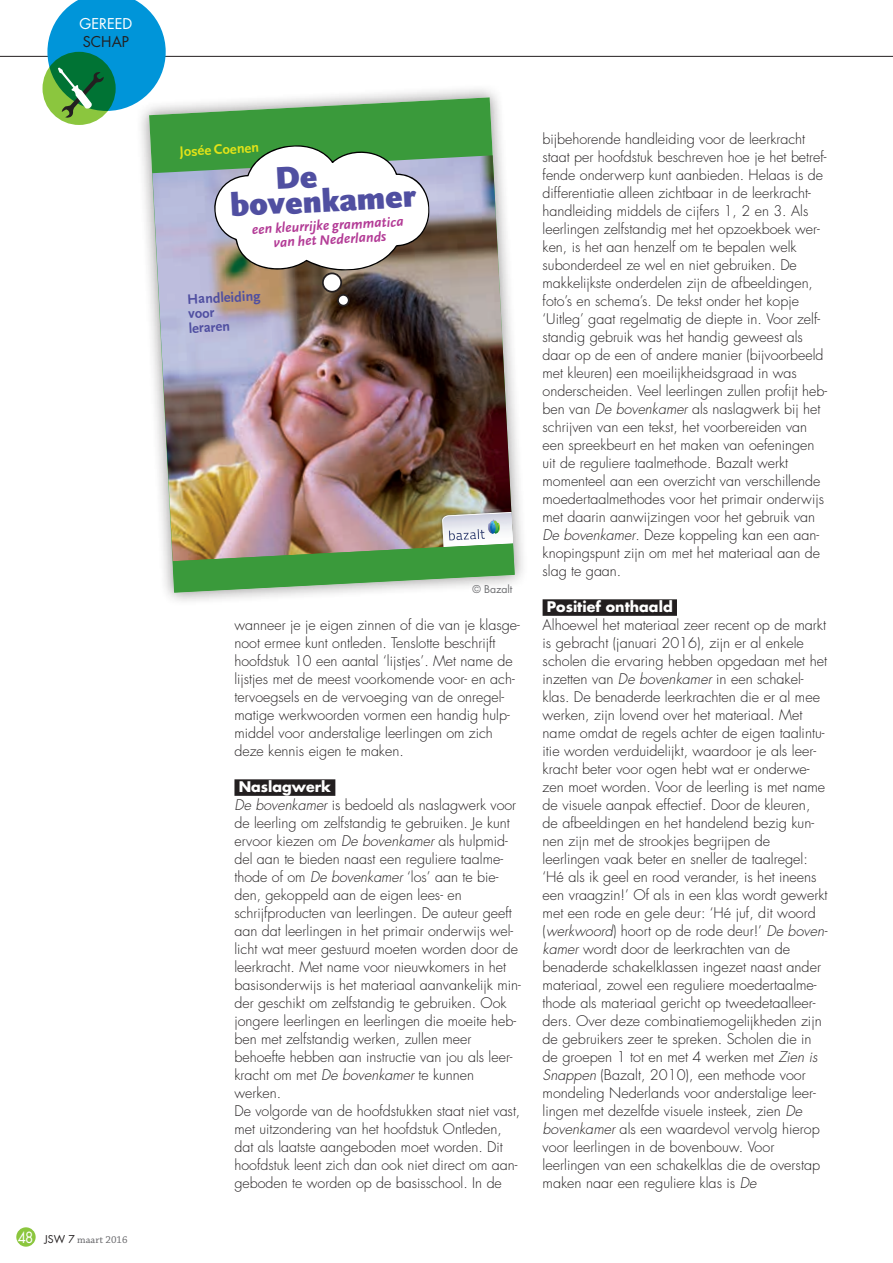
<style>
.page{position:relative;width:893px;height:1263px;background:#fff}
.page>*{position:absolute;margin:0;border:0;box-sizing:border-box;transform-origin:0 0}
.t1{font:900 32.85px/24.9px "Scala Sans";color:#504fa1}
.t2{font:14.55px "Futura Std";color:#fff}
.t3{font:14.55px "Futura Std";color:#231f20}
.t4{font:700 14.4px/14.4px "Scala Sans";color:#504fa1}
.t5{font:700 14.4px "Scala Sans";color:#e2e318}
.t6{font:300 14.25px/18px "Futura Std";color:#231f20}
.t7{font:italic 700 14.25px/14.2px "Scala Sans";color:#b33b96;text-align:center}
.t8{font:700 14.25px "Futura Std";color:#fff}
.t9{font:10.5px "Chaparral Pro";color:#636366}
.t10{font:10.5px "Futura Std";color:#6c6d70}
.s1{font-family:"Futura Std";font-size:15px;color:#fff}
.s2{font-family:"Futura Std";color:#231f20}
.s3{font-weight:700;color:#fff}
.s4{font-style:italic}
</style>
<div class="page">
<hr style="left:0;top:56px;width:893px;height:1px;background:#231f20">
<div style="left:43px;top:52px;width:73px;height:73px;background:#8bc63e;border-radius:50%"></div>
<svg style="left:47px;top:0;width:119px;height:118px"></svg>
<div style="left:543px;top:599px;width:134px;height:17px;background:#231f20"></div>
<div style="left:234px;top:779px;width:101px;height:17px;background:#231f20"></div>
<div style="left:135px;top:84px;width:393px;height:522px;background:#231f20;opacity:.5"></div>
<svg style="left:149px;top:97px;width:366px;height:496px;fill:#3a9a3b"></svg>
<img style="left:152px;top:155px;width:361px;height:406px">
<svg style="left:211px;top:138px;width:222px;height:169px"></svg>
<img style="left:438px;top:508px;width:75px;height:3px">
<img style="left:154px;top:511px;width:361px;height:82px">
<div style="left:16px;top:1227px;width:20px;height:20px;background:#8bc63e;border-radius:50%"></div>
<p class="t2" style="left:80px;top:15px;width:54px">GEREED</p>
<p class="t3" style="left:83px;top:32px;width:48px">SCHAP</p>
<p class="t9" style="left:18px;top:1234px;width:111px"><span class="s1">48</span> <span class="s2">JSW 7</span> maart 2016</p>
<p class="t5" style="left:179px;top:144px;width:80px;rotate:-3deg">Josée Coenen</p>
<h1 class="t1" style="left:228px;top:170px;width:191px;text-indent:47px;rotate:-3deg">De bovenkam er</h1>
<p class="t7" style="left:252px;top:222px;width:153px;rotate:-3deg">een kleurrijke gram m atica van het Nederlands</p>
<p class="t4" style="left:187px;top:293px;width:75px;rotate:-3deg">H andleiding voor<br>leraren</p>
<p class="t10" style="left:472px;top:583px;width:42px">© Bazalt</p>
<p class="t6" style="left:234px;top:616px;width:287px">wanneer je je eigen zinnen of die van je klasge&shy;noot ermee kunt ontleden. Tenslotte beschrijft hoofdstuk 10 een aantal ‘lijstjes’. Met name de lijstjes met de meest voorkomende voor- en ach&shy;tervoegsels en de vervoeging van de onregel&shy;matige werkwoorden vormen een handig hulp&shy;middel voor anderstalige leerlingen om zich deze kennis eigen te maken.</p>
<p class="t6" style="left:234px;top:778px;width:288px"><span class="s3">Naslagwerk<br></span><span class="s4">De bovenkamer</span> is bedoeld als naslagwerk voor de leerling om zelfstandig te gebruiken. Je kunt ervoor kiezen om <span class="s4">De bovenkamer</span> als hulpmid&shy;del aan te bieden naast een reguliere taalme&shy;thode of om <span class="s4">De bovenkamer</span> ‘los’ aan te bie&shy;den, gekoppeld aan de eigen lees- en schrijfproducten van leerlingen. De auteur geeft aan dat leerlingen in het primair onderwijs wel&shy;licht wat meer gestuurd moeten worden door de leerkracht. Met name voor nieuwkomers in het basisonderwijs is het materiaal aanvankelijk min&shy;der geschikt om zelfstandig te gebruiken. Ook jongere leerlingen en leerlingen die moeite heb&shy;ben met zelfstandig werken, zullen meer behoefte hebben aan instructie van jou als leer&shy;kracht om met <span class="s4">De bovenkamer</span> te kunnen werken.<br>De volgorde van de hoofdstukken staat niet vast, met uitzondering van het hoofdstuk Ontleden, dat als laatste aangeboden moet worden. Dit hoofdstuk leent zich dan ook niet direct om aan&shy;geboden te worden op de basisschool. In de</p>
<p class="t6" style="left:543px;top:130px;width:286px">bijbehorende handleiding voor de leerkracht staat per hoofdstuk beschreven hoe je het betref&shy;fende onderwerp kunt aanbieden. Helaas is de differentiatie alleen zichtbaar in de leerkracht&shy;handleiding middels de cijfers 1, 2 en 3. Als leerlingen zelfstandig met het opzoekboek wer&shy;ken, is het aan henzelf om te bepalen welk subonderdeel ze wel en niet gebruiken. De makkelijkste onderdelen zijn de afbeeldingen, foto’s en schema’s. De tekst onder het kopje ‘Uitleg’ gaat regelmatig de diepte in. Voor zelf&shy;standig gebruik was het handig geweest als daar op de een of andere manier (bijvoorbeeld met kleuren) een moeilijkheidsgraad in was onderscheiden. Veel leerlingen zullen profijt heb&shy;ben van <span class="s4">De bovenkamer</span> als naslagwerk bij het schrijven van een tekst, het voorbereiden van een spreekbeurt en het maken van oefeningen uit de reguliere taalmethode. Bazalt werkt momenteel aan een overzicht van verschillende moedertaalmethodes voor het primair onderwijs met daarin aanwijzingen voor het gebruik van <span class="s4">De bovenkamer</span>. Deze koppeling kan een aan&shy;knopingspunt zijn om met het materiaal aan de slag te gaan.</p>
<p class="t8" style="left:547px;top:597px;width:127px">Positief onthaald</p>
<p class="t6" style="left:543px;top:616px;width:287px">Alhoewel het materiaal zeer recent op de markt is gebracht (januari 2016), zijn er al enkele scholen die ervaring hebben opgedaan met het inzetten van <span class="s4">De bovenkamer</span> in een schakel&shy;klas. De benaderde leerkrachten die er al mee werken, zijn lovend over het materiaal. Met name omdat de regels achter de eigen taalintu&shy;ïtie worden verduidelijkt, waardoor je als leer&shy;kracht beter voor ogen hebt wat er onderwe&shy;zen moet worden. Voor de leerling is met name de visuele aanpak effectief. Door de kleuren, de afbeeldingen en het handelend bezig kun&shy;nen zijn met de strookjes begrijpen de leerlingen vaak beter en sneller de taalregel: ‘Hé als ik geel en rood verander, is het ineens een vraagzin!’ Of als in een klas wordt gewerkt met een rode en gele deur: ‘Hé juf, dit woord (<span class="s4">werkwoord</span>) hoort op de rode deur!’ <span class="s4">De boven&shy;kamer</span> wordt door de leerkrachten van de benaderde schakelklassen ingezet naast ander materiaal, zowel een reguliere moedertaalme&shy;thode als materiaal gericht op tweedetaalleer&shy;ders. Over deze combinatiemogelijkheden zijn de gebruikers zeer te spreken. Scholen die in de groepen 1 tot en met 4 werken met <span class="s4">Zien is Snappen</span> (Bazalt, 2010), een methode voor mondeling Nederlands voor anderstalige leer&shy;lingen met dezelfde visuele insteek, zien <span class="s4">De bovenkamer</span> als een waardevol vervolg hierop voor leerlingen in de bovenbouw. Voor leerlingen van een schakelklas die de overstap maken naar een reguliere klas is <span class="s4">De</span></p>
</div>
